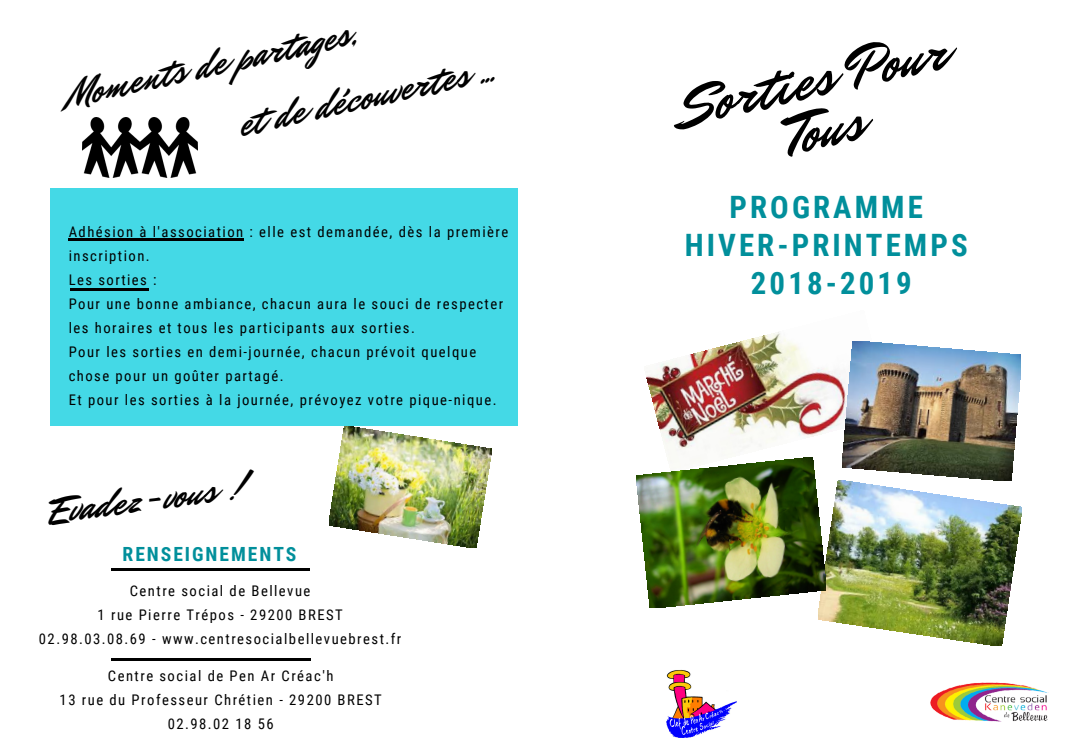
<style>
.page{position:relative;width:1070px;height:756px;background:#fff}
.page>*{position:absolute;margin:0;border:0;box-sizing:border-box;transform-origin:0 0}
.t1{font:58.85px/51px "Mr Dafoe";color:#000;text-align:center}
.t2{font:39.25px "Mr Dafoe";color:#000}
.t3{font:700 30.8px/37.9px "Roboto Condensed";letter-spacing:.1em;color:#018f9b;text-align:center}
.t4{font:700 19.55px "Roboto Condensed";letter-spacing:.1em;color:#018f9b}
.t5{font:14.65px/24px "Roboto Condensed";letter-spacing:.1em;color:#000;text-align:center}
</style>
<div class="page">
<img style="left:930px;top:683px;width:119px;height:39px">
<div style="left:50px;top:189px;width:468px;height:237px;background:#44d9e6"></div>
<img style="left:83px;top:117px;width:115px;height:61px">
<img style="left:329px;top:426px;width:162px;height:122px">
<svg style="left:68px;top:239px;width:12px;height:2px"></svg>
<svg style="left:233px;top:239px;width:11px;height:2px"></svg>
<hr style="left:80px;top:239px;width:80px;height:2px;background:#000">
<hr style="left:159px;top:239px;width:74px;height:2px;background:#000">
<svg style="left:70px;top:289px;width:11px;height:2px"></svg>
<svg style="left:137px;top:289px;width:12px;height:2px"></svg>
<hr style="left:81px;top:289px;width:56px;height:2px;background:#000">
<img style="left:666px;top:670px;width:69px;height:67px">
<svg style="left:111px;top:659px;width:12px;height:2px"></svg>
<hr style="left:123px;top:659px;width:80px;height:2px;background:#000">
<hr style="left:203px;top:659px;width:80px;height:2px;background:#000">
<svg style="left:283px;top:659px;width:27px;height:2px"></svg>
<svg style="left:111px;top:568px;width:11px;height:2px"></svg>
<hr style="left:122px;top:568px;width:80px;height:2px;background:#000">
<hr style="left:202px;top:568px;width:80px;height:2px;background:#000">
<svg style="left:282px;top:568px;width:27px;height:2px"></svg>
<img style="left:818px;top:480px;width:203px;height:166px">
<img style="left:646px;top:332px;width:196px;height:126px">
<img style="left:842px;top:341px;width:179px;height:140px">
<img style="left:636px;top:458px;width:190px;height:150px">
<h2 class="t2" style="left:60px;top:71px;width:297px;rotate:-13deg">Moments de partages,</h2>
<h2 class="t2" style="left:232px;top:100px;width:262px;rotate:-13deg">et de découvertes ...</h2>
<p class="t5" style="left:69px;top:220px;width:441px;text-align:left">Adhésion à l'association : elle est demandée, dès la première inscription.<br>Les sorties :<br>Pour une bonne ambiance, chacun aura le souci de respecter les horaires et tous les participants aux sorties.<br>Pour les sorties en demi-journée, chacun prévoit quelque chose pour un goûter partagé.<br>Et pour les sorties à la journée, prévoyez votre pique-nique.</p>
<h2 class="t2" style="left:46px;top:484px;width:201px;rotate:-7deg">Evadez-vous !</h2>
<h3 class="t4" style="left:123px;top:543px;width:175px">RENSEIGNEMENTS</h3>
<p class="t5" style="left:39px;top:579px;width:364px">Centre social de Bellevue<br>1 rue Pierre Trépos - 29200 BREST<br>02.98.03.08.69 - www.centresocialbellevuebrest.fr</p>
<p class="t5" style="left:60px;top:664px;width:323px">Centre social de Pen Ar Créac'h<br>13 rue du Professeur Chrétien - 29200 BREST<br>02.98.02 18 56</p>
<h1 class="t1" style="left:676px;top:85px;width:273px;rotate:-13deg">Sorties Pour<br>Tous</h1>
<h3 class="t3" style="left:684px;top:188px;width:284px">PROGRAMME<br>HIVER-PRINTEMPS<br>2018-2019</h3>
</div>
